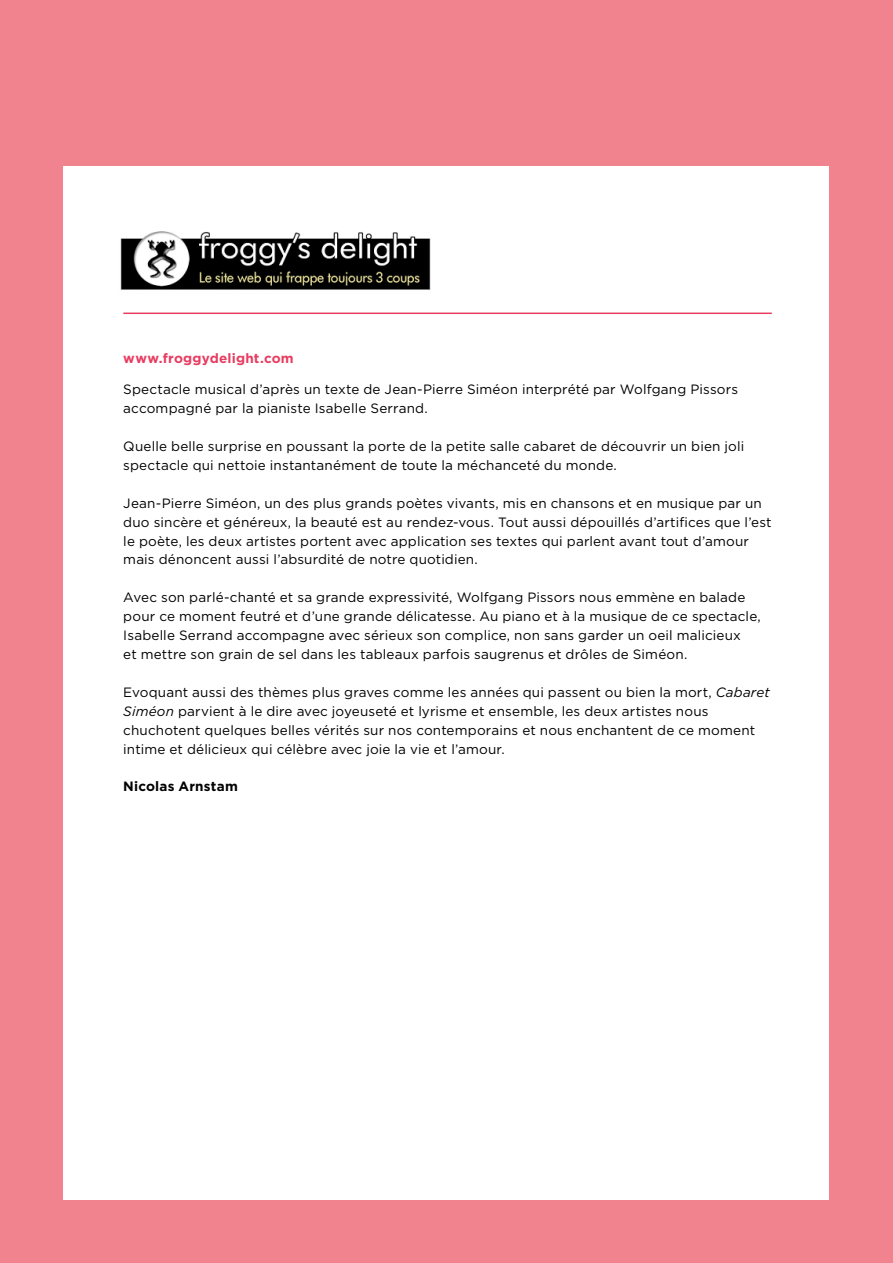
<style>
.page{position:relative;width:893px;height:1263px;background:#f0838e}
.page>*{position:absolute;margin:0;border:0;box-sizing:border-box;transform-origin:0 0}
.t1{font:13.5px/18.9px "Gotham";letter-spacing:.01em;color:#000}
.t2{font:700 13.5px "Gotham";letter-spacing:.015em;color:#e83c61}
.t3{font:700 13.5px "Gotham";letter-spacing:.015em;color:#000}
.s1{font-style:italic}
</style>
<div class="page">
<div style="left:64px;top:166px;width:765px;height:1033px;background:#fff"></div>
<img style="left:120px;top:231px;width:311px;height:59px">
<hr style="left:123px;top:313px;width:649px;height:1px;background:#e83c61">
<p class="t2" style="left:123px;top:350px;width:172px">www.froggydelight.com</p>
<p class="t1" style="left:123px;top:380px;width:616px">Spectacle musical d’après un texte de Jean-Pierre Siméon interprété par Wolfgang Pissors accompagné par la pianiste Isabelle Serrand.</p>
<p class="t1" style="left:123px;top:437px;width:622px">Quelle belle surprise en poussant la porte de la petite salle cabaret de découvrir un bien joli spectacle qui nettoie instantanément de toute la méchanceté du monde.</p>
<p class="t1" style="left:123px;top:493px;width:650px">Jean-Pierre Siméon, un des plus grands poètes vivants, mis en chansons et en musique par un duo sincère et généreux, la beauté est au rendez-vous. Tout aussi dépouillés d’artifices que l’est le poète, les deux artistes portent avec application ses textes qui parlent avant tout d’amour mais dénoncent aussi l’absurdité de notre quotidien.</p>
<p class="t1" style="left:123px;top:588px;width:639px">Avec son parlé-chanté et sa grande expressivité, Wolfgang Pissors nous emmène en balade pour ce moment feutré et d’une grande délicatesse. Au piano et à la musique de ce spectacle, Isabelle Serrand accompagne avec sérieux son complice, non sans garder un oeil malicieux<br>et mettre son grain de sel dans les tableaux parfois saugrenus et drôles de Siméon.</p>
<p class="t1" style="left:123px;top:682px;width:648px">Evoquant aussi des thèmes plus graves comme les années qui passent ou bien la mort, <span class="s1">Cabaret Siméon</span> parvient à le dire avec joyeuseté et lyrisme et ensemble, les deux artistes nous chuchotent quelques belles vérités sur nos contemporains et nous enchantent de ce moment intime et délicieux qui célèbre avec joie la vie et l’amour.</p>
<p class="t3" style="left:123px;top:779px;width:116px">Nicolas Arnstam</p>
</div>
